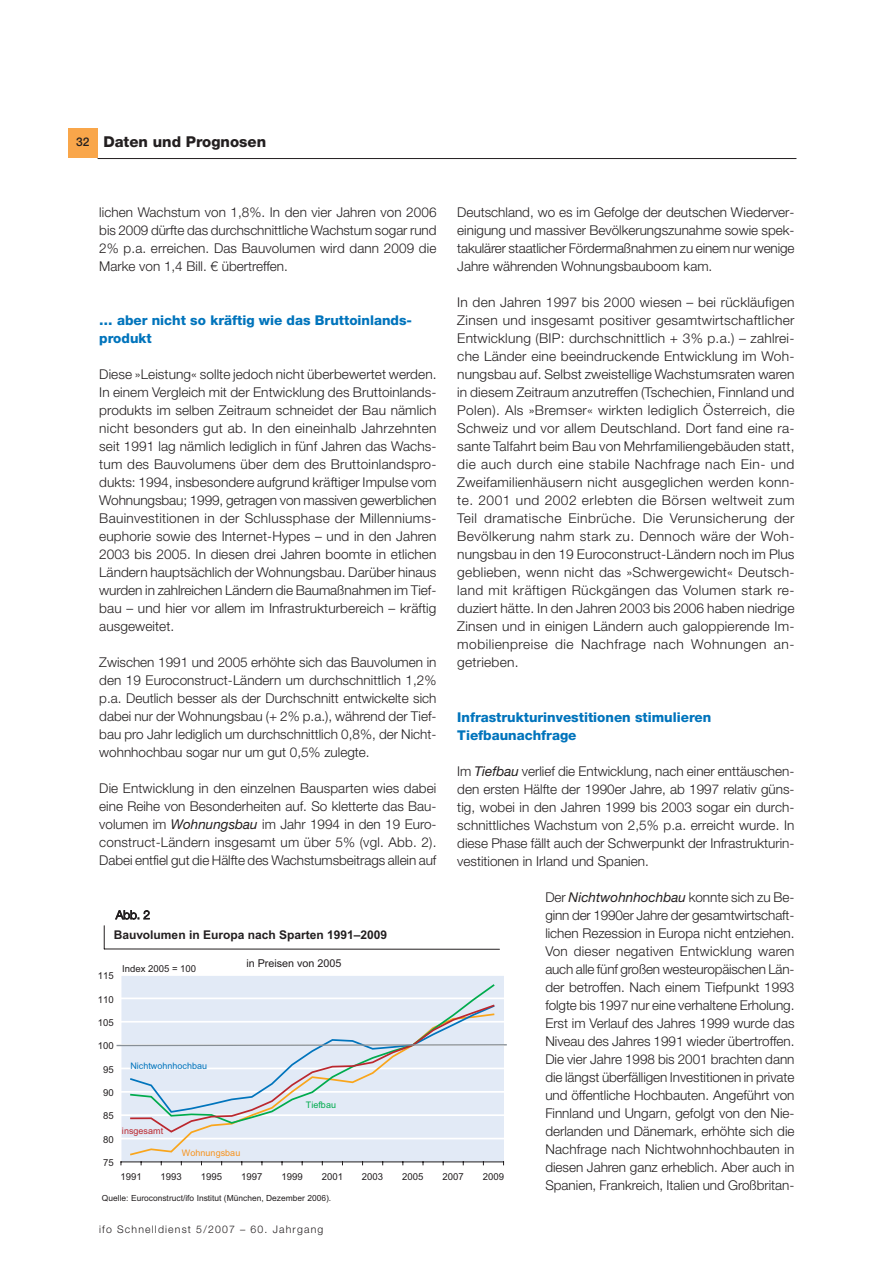
<style>
.page{position:relative;width:893px;height:1263px;background:#fff}
.page>*{position:absolute;margin:0;border:0;box-sizing:border-box;transform-origin:0 0}
.t1{font:800 15px "Helvetica Neue LT Std";color:#231f20}
.t2{font:300 13.5px/18px "Helvetica Neue LT Std";color:#231f20;text-align:justify}
.t3{font:800 13.5px/18px "Helvetica Neue LT Std";color:#0074bc}
.t4{font:700 12px "Arial";color:#231f20}
.t5{font:300 12px "Helvetica Neue LT Std";color:#231f20}
.t6{font:500 12px "Helvetica Neue LT Std";color:#231f20}
.t7{font:10.8px "Arial";color:#231f20}
.t8{font:300 10.5px "Helvetica Neue LT Std";letter-spacing:.11em;color:#231f20}
.t9{font:9.6px "Arial";color:#231f20}
.t10{font:9px "Arial";letter-spacing:.005em;color:#0074bc}
.t11{font:9px "Arial";letter-spacing:.005em;color:#f7931d}
.t12{font:9px "Arial";letter-spacing:.005em;color:#bb272e}
.t13{font:9px "Arial";letter-spacing:.005em;color:#00ab4d}
.t14{font:8.4px "Arial";color:#231f20}
.s1{font-weight:400;font-style:italic}
</style>
<div class="page">
<hr style="left:98px;top:158px;width:698px;height:1px;background:#231f20">
<div style="left:68px;top:128px;width:30px;height:30px;background:#f9a64a"></div>
<div style="left:121px;top:975px;width:383px;height:187px;background:#e2eaf6"></div>
<hr style="left:121px;top:1138px;width:383px;height:1px;background:#fff">
<hr style="left:121px;top:997px;width:383px;height:2px;background:#fff">
<hr style="left:121px;top:974px;width:383px;height:2px;background:#fff">
<hr style="left:121px;top:975px;width:1px;height:187px;background:#fff">
<hr style="left:121px;top:1162px;width:383px;height:1px;background:#231f20">
<svg style="left:129px;top:1134px;width:366px;height:22px"></svg>
<svg style="left:129px;top:984px;width:367px;height:14px"></svg>
<svg style="left:130px;top:1116px;width:129px;height:18px"></svg>
<svg style="left:116px;top:998px;width:391px;height:118px"></svg>
<svg style="left:104px;top:926px;width:1px;height:23px"></svg>
<hr style="left:104px;top:949px;width:395px;height:1px;background:#231f20">
<p class="t6" style="left:76px;top:137px;width:15px">32</p>
<p class="t1" style="left:103px;top:136px;width:164px">Daten und Prognosen</p>
<p class="t2" style="left:99px;top:205px;width:339px">lichen Wachstum von 1,8%. In den vier Jahren von 2006 bis 2009 dürfte das durchschnittliche Wachstum sogar rund 2% p.a. erreichen. Das Bauvolumen wird dann 2009 die Marke von 1,4 Bill. € übertreffen.</p>
<p class="t2" style="left:457px;top:205px;width:339px">Deutschland, wo es im Gefolge der deutschen Wiederver&shy;einigung und massiver Bevölkerungszunahme sowie spek&shy;takulärer staatlicher Fördermaßnahmen zu einem nur wenige Jahre währenden Wohnungsbauboom kam.</p>
<p class="t2" style="left:457px;top:295px;width:339px">In den Jahren 1997 bis 2000 wiesen – bei rückläufigen Zinsen und insgesamt positiver gesamtwirtschaftlicher Entwicklung (BIP: durchschnittlich + 3% p.a.) – zahlrei&shy;che Länder eine beeindruckende Entwicklung im Woh&shy;nungsbau auf. Selbst zweistellige Wachstumsraten waren in diesem Zeitraum anzutreffen (Tschechien, Finnland und Polen). Als »Bremser« wirkten lediglich Österreich, die Schweiz und vor allem Deutschland. Dort fand eine ra&shy;sante Talfahrt beim Bau von Mehrfamiliengebäuden statt, die auch durch eine stabile Nachfrage nach Ein- und Zweifamilienhäusern nicht ausgeglichen werden konn&shy;te. 2001 und 2002 erlebten die Börsen weltweit zum Teil dramatische Einbrüche. Die Verunsicherung der Bevölkerung nahm stark zu. Dennoch wäre der Woh&shy;nungsbau in den 19 Euroconstruct-Ländern noch im Plus geblieben, wenn nicht das »Schwergewicht« Deutsch&shy;land mit kräftigen Rückgängen das Volumen stark re&shy;duziert hätte. In den Jahren 2003 bis 2006 haben niedrige Zinsen und in einigen Ländern auch galoppierende Im&shy;mobilienpreise die Nachfrage nach Wohnungen an&shy;getrieben.</p>
<p class="t3" style="left:99px;top:313px;width:314px">… aber nicht so kräftig wie das Bruttoinlands&shy;produkt</p>
<p class="t2" style="left:99px;top:367px;width:339px">Diese »Leistung« sollte jedoch nicht überbewertet werden.<br>In einem Vergleich mit der Entwicklung des Bruttoinlands&shy;produkts im selben Zeitraum schneidet der Bau nämlich nicht besonders gut ab. In den eineinhalb Jahrzehnten seit 1991 lag nämlich lediglich in fünf Jahren das Wachs&shy;tum des Bauvolumens über dem des Bruttoinlandspro&shy;dukts: 1994, insbesondere aufgrund kräftiger Impulse vom Wohnungsbau; 1999, getragen von massiven gewerblichen Bauinvestitionen in der Schlussphase der Millenniums&shy;euphorie sowie des Internet-Hypes – und in den Jahren 2003 bis 2005. In diesen drei Jahren boomte in etlichen Ländern hauptsächlich der Wohnungsbau. Darüber hinaus wurden in zahlreichen Ländern die Baumaßnahmen im Tief&shy;bau – und hier vor allem im Infrastrukturbereich – kräftig ausgeweitet.</p>
<p class="t2" style="left:99px;top:655px;width:339px">Zwischen 1991 und 2005 erhöhte sich das Bauvolumen in den 19 Euroconstruct-Ländern um durchschnittlich 1,2% p.a. Deutlich besser als der Durchschnitt entwickelte sich dabei nur der Wohnungsbau (+ 2% p.a.), während der Tief&shy;bau pro Jahr lediglich um durchschnittlich 0,8%, der Nicht&shy;wohnhochbau sogar nur um gut 0,5% zulegte.</p>
<p class="t2" style="left:99px;top:781px;width:339px">Die Entwicklung in den einzelnen Bausparten wies dabei eine Reihe von Besonderheiten auf. So kletterte das Bau&shy;volumen im <span class="s1">Wohnungsbau</span> im Jahr 1994 in den 19 Euro&shy;construct-Ländern insgesamt um über 5% (vgl. Abb. 2).<br>Dabei entfiel gut die Hälfte des Wachstumsbeitrags allein auf</p>
<p class="t3" style="left:457px;top:709px;width:256px">Infrastrukturinvestitionen stimulieren<br>Tiefbaunachfrage</p>
<p class="t2" style="left:457px;top:763px;width:339px">Im <span class="s1">Tiefbau</span> verlief die Entwicklung, nach einer enttäuschen&shy;den ersten Hälfte der 1990er Jahre, ab 1997 relativ güns&shy;tig, wobei in den Jahren 1999 bis 2003 sogar ein durch&shy;schnittliches Wachstum von 2,5% p.a. erreicht wurde. In diese Phase fällt auch der Schwerpunkt der Infrastrukturin&shy;vestitionen in Irland und Spanien.</p>
<p class="t2" style="left:545px;top:889px;width:251px">Der <span class="s1">Nichtwohnhochbau</span> konnte sich zu Be&shy;ginn der 1990er Jahre der gesamtwirtschaft&shy;lichen Rezession in Europa nicht entziehen.<br>Von dieser negativen Entwicklung waren auch alle fünf großen westeuropäischen Län&shy;der betroffen. Nach einem Tiefpunkt 1993 folgte bis 1997 nur eine verhaltene Erholung.<br>Erst im Verlauf des Jahres 1999 wurde das Niveau des Jahres 1991 wieder übertroffen.<br>Die vier Jahre 1998 bis 2001 brachten dann die längst überfälligen Investitionen in private und öffentliche Hochbauten. Angeführt von Finnland und Ungarn, gefolgt von den Nie&shy;derlanden und Dänemark, erhöhte sich die Nachfrage nach Nichtwohnhochbauten in diesen Jahren ganz erheblich. Aber auch in Spanien, Frankreich, Italien und Großbritan-</p>
<p class="t5" style="left:116px;top:910px;width:36px">Abb. 2</p>
<p class="t4" style="left:114px;top:928px;width:275px">Bauvolumen in Europa nach Sparten 1991–2009</p>
<p class="t9" style="left:122px;top:965px;width:76px">Index 2005 = 100</p>
<p class="t7" style="left:246px;top:959px;width:97px">in Preisen von 2005</p>
<p class="t9" style="left:98px;top:972px;width:17px">115</p>
<p class="t9" style="left:98px;top:996px;width:17px">110</p>
<p class="t9" style="left:98px;top:1019px;width:17px">105</p>
<p class="t9" style="left:98px;top:1042px;width:17px">100</p>
<p class="t10" style="left:130px;top:1062px;width:78px">Nichtwohnhochbau</p>
<p class="t9" style="left:103px;top:1066px;width:12px">95</p>
<p class="t9" style="left:103px;top:1089px;width:12px">90</p>
<p class="t13" style="left:306px;top:1102px;width:32px">Tiefbau</p>
<p class="t9" style="left:103px;top:1112px;width:12px">85</p>
<p class="t12" style="left:122px;top:1127px;width:43px">insgesamt</p>
<p class="t9" style="left:103px;top:1136px;width:12px">80</p>
<p class="t11" style="left:182px;top:1149px;width:60px">Wohnungsbau</p>
<p class="t9" style="left:103px;top:1159px;width:12px">75</p>
<p class="t9" style="left:120px;top:1173px;width:23px">1991</p>
<p class="t9" style="left:161px;top:1173px;width:23px">1993</p>
<p class="t9" style="left:201px;top:1173px;width:23px">1995</p>
<p class="t9" style="left:241px;top:1173px;width:23px">1997</p>
<p class="t9" style="left:281px;top:1173px;width:23px">1999</p>
<p class="t9" style="left:322px;top:1173px;width:23px">2001</p>
<p class="t9" style="left:362px;top:1173px;width:23px">2003</p>
<p class="t9" style="left:402px;top:1173px;width:23px">2005</p>
<p class="t9" style="left:443px;top:1173px;width:23px">2007</p>
<p class="t9" style="left:483px;top:1173px;width:23px">2009</p>
<p class="t14" style="left:102px;top:1195px;width:231px">Quelle: Euroconstruct/ifo Institut (München, Dezember 2006).</p>
<p class="t8" style="left:99px;top:1225px;width:226px">ifo Schnelldienst 5/2007 – 60. Jahrgang</p>
</div>
